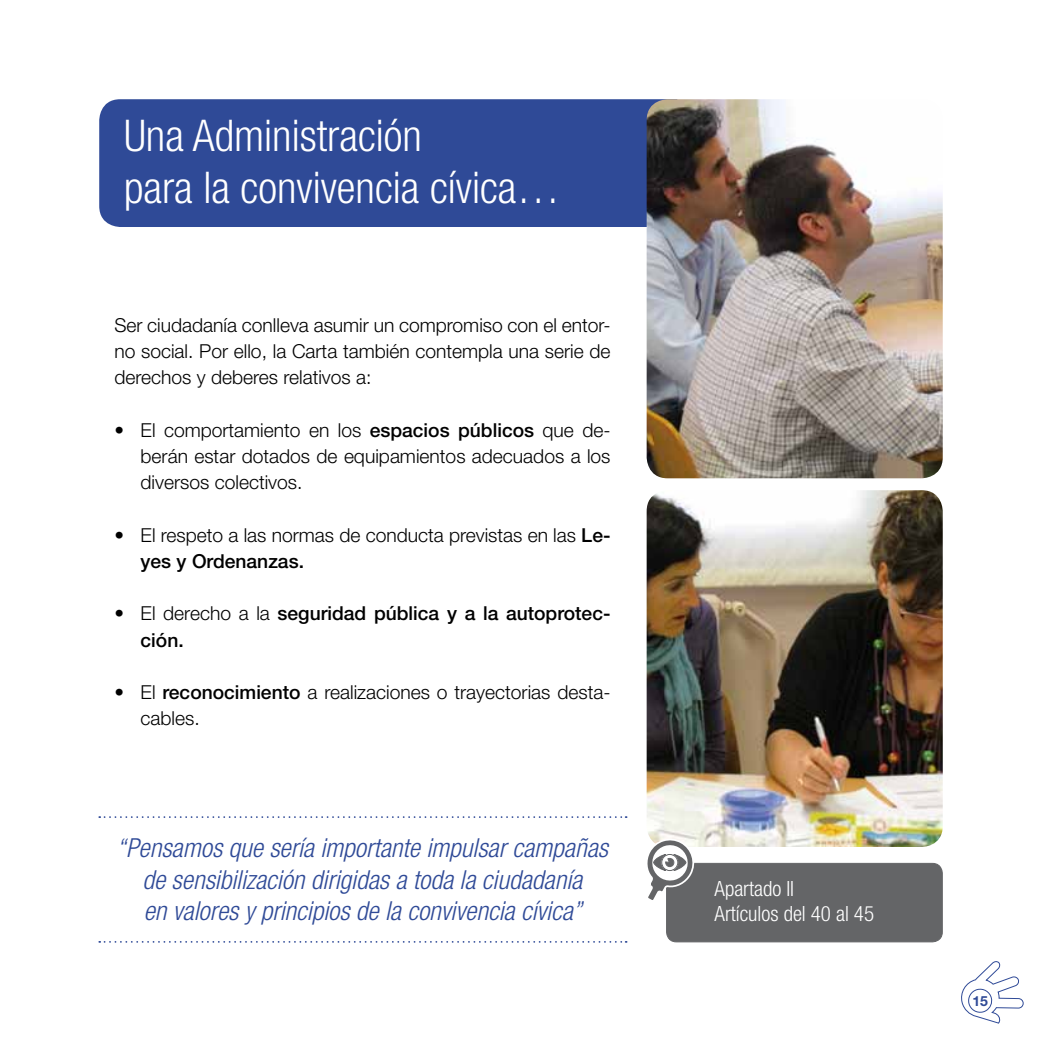
<style>
.page{position:relative;width:1042px;height:1042px;background:#fff}
.page>*{position:absolute;margin:0;border:0;box-sizing:border-box;transform-origin:0 0}
.t1{font:300 condensed 43.75px/52.5px "Helvetica Neue LT Std";color:#fff}
.t2{font:italic 300 condensed 26.25px/31.5px "Helvetica Neue LT Std";color:#2f4a97;text-align:center}
.t3{font:300 condensed 21px/25.2px "Helvetica Neue LT Std";color:#fff}
.t4{font:300 19.25px/26.2px "Helvetica Neue LT Std";color:#000;text-align:justify}
.t5{font:500 19.25px/26.2px "Helvetica Neue LT Std";color:#000}
.t6{font:700 14px "Helvetica Neue LT Std";color:#2f4a97}
.s1{font-weight:500}
.s2{font-weight:300}
</style>
<div class="page">
<div style="left:99px;top:99px;width:547px;height:128px;background:#2f4a97"></div>
<svg style="left:99px;top:816px;width:527px;height:2px"></svg>
<svg style="left:99px;top:941px;width:527px;height:2px"></svg>
<img style="left:646px;top:99px;width:297px;height:379px">
<svg style="left:961px;top:961px;width:62px;height:62px"></svg>
<img style="left:646px;top:490px;width:297px;height:357px">
<div style="left:666px;top:863px;width:276px;height:79px;background:#646567;border-radius:10px"></div>
<div style="left:666px;top:863px;width:277px;height:79px;border:1px solid #646567;border-radius:10px"></div>
<svg style="left:646px;top:836px;width:50px;height:66px"></svg>
<h1 class="t1" style="left:124px;top:109px;width:438px">Una Administración<br>para la convivencia cívica…</h1>
<p class="t4" style="left:114px;top:311px;width:498px">Ser ciudadanía conlleva asumir un compromiso con el entor&shy;no social. Por ello, la Carta también contempla una serie de derechos y deberes relativos a:</p>
<p class="t4" style="left:141px;top:416px;width:471px;text-indent:-26px">• El comportamiento en los <span class="s1">espacios públicos</span> que de&shy;berán estar dotados de equipamientos adecuados a los diversos colectivos.</p>
<p class="t4" style="left:141px;top:521px;width:471px;text-indent:-26px">• El respeto a las normas de conducta previstas en las <span class="s1">Le&shy;yes y Ordenanzas.</span></p>
<p class="t5" style="left:141px;top:600px;width:471px;text-indent:-26px"><span class="s2">• El derecho a la</span> seguridad pública y a la autoprotec&shy;ción.</p>
<p class="t4" style="left:141px;top:679px;width:471px;text-indent:-26px">• El <span class="s1">reconocimiento</span> a realizaciones o trayectorias desta&shy;cables.</p>
<h2 class="t2" style="left:117px;top:833px;width:493px">“Pensamos que sería importante impulsar campañas de sensibilización dirigidas a toda la ciudadanía<br>en valores y principios de la convivencia cívica”</h2>
<p class="t3" style="left:714px;top:875px;width:161px">Apartado II<br>Artículos del 40 al 45</p>
<p class="t6" style="left:972px;top:992px;width:17px">15</p>
</div>
